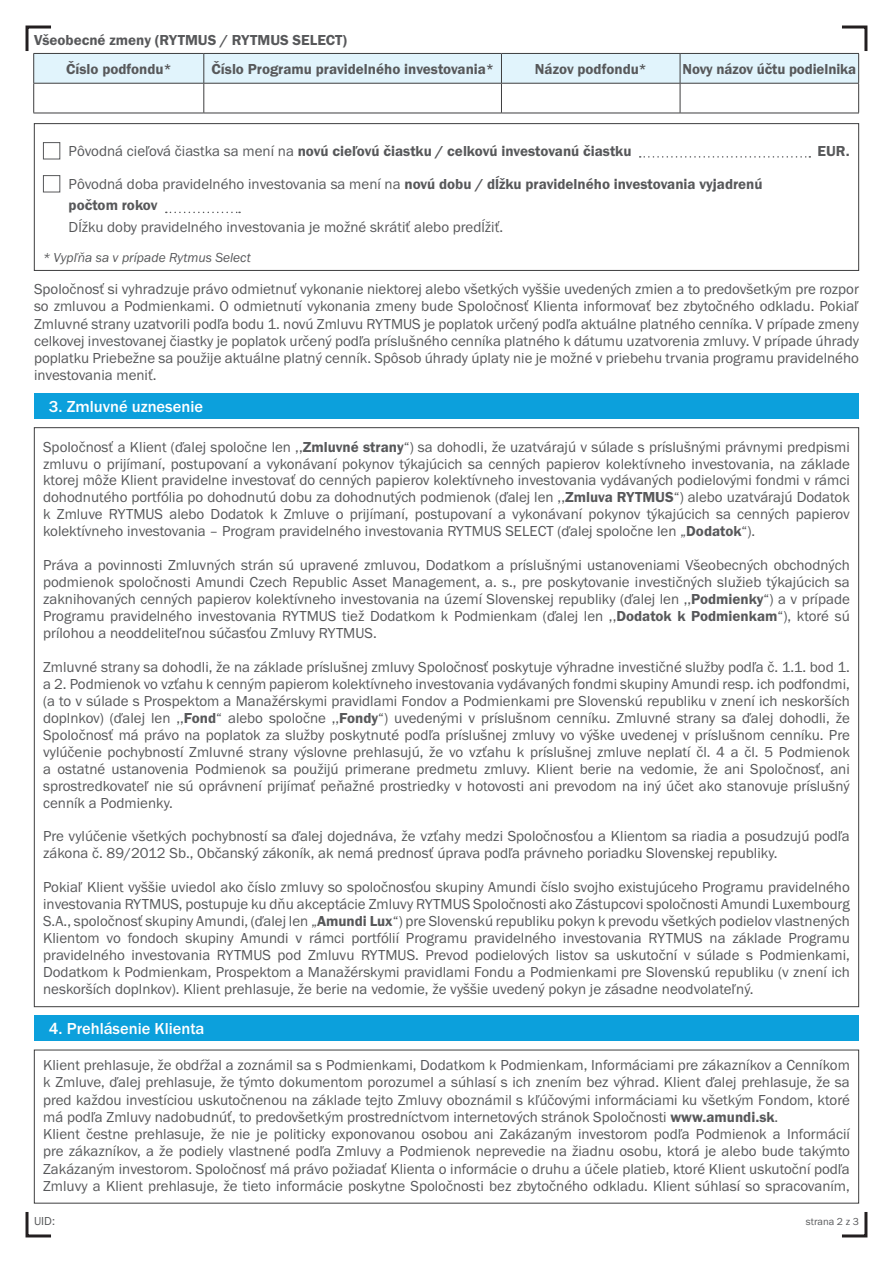
<style>
.page{position:relative;width:893px;height:1263px;background:#fff}
.page>*{position:absolute;margin:0;border:0;box-sizing:border-box;transform-origin:0 0}
.t1{font:500 16.5px "Franklin Gothic Itc TCE";color:#fff}
.t2{font:15px/17px "Franklin Gothic Itc TCE";color:#57585a;text-align:justify}
.t3{font:600 15px/21px "Franklin Gothic Itc TCE";color:#57585a}
.t4{font:italic 13.5px "Franklin Gothic Itc TCE";color:#57585a}
.t5{font:12px "Franklin Gothic Itc TCE";color:#57585a}
.t6{font:10.5px "Franklin Gothic Itc TCE";color:#57585a}
.s1{font-weight:400}
.s2{font-weight:600}
</style>
<div class="page">
<svg style="left:25px;top:1212px;width:26px;height:26px"></svg>
<svg style="left:842px;top:1212px;width:26px;height:26px"></svg>
<svg style="left:25px;top:25px;width:843px;height:88px"></svg>
<hr style="left:33px;top:113px;width:171px;height:1px;background:#3e3e3f">
<hr style="left:204px;top:113px;width:297px;height:1px;background:#3e3e3f">
<hr style="left:501px;top:113px;width:179px;height:1px;background:#3e3e3f">
<hr style="left:680px;top:113px;width:179px;height:1px;background:#3e3e3f">
<div style="left:34px;top:393px;width:825px;height:26px;background:#0ca0dc"></div>
<div style="left:34px;top:1015px;width:825px;height:26px;background:#0ca0dc"></div>
<div style="left:43px;top:142px;width:17px;height:17px;border:1px solid #57585a"></div>
<svg style="left:640px;top:156px;width:170px;height:2px"></svg>
<div style="left:43px;top:175px;width:17px;height:17px;border:1px solid #57585a"></div>
<svg style="left:166px;top:212px;width:74px;height:1px"></svg>
<div style="left:34px;top:123px;width:825px;height:148px;border:1px solid #3e3e3f"></div>
<p class="t3" style="left:34px;top:30px;width:315px">Všeobecné zmeny (RYTMUS / RYTMUS SELECT)</p>
<p class="t3" style="left:66px;top:59px;width:107px">Číslo podfondu*</p>
<p class="t3" style="left:212px;top:59px;width:284px">Číslo Programu pravidelného investovania*</p>
<p class="t3" style="left:535px;top:59px;width:113px">Názov podfondu*</p>
<p class="t3" style="left:682px;top:59px;width:175px">Novy názov účtu podielnika</p>
<p class="t3" style="left:69px;top:141px;width:564px"><span class="s1">Pôvodná cieľová čiastka sa mení na</span> novú cieľovú čiastku / celkovú investovanú čiastku</p>
<p class="t3" style="left:818px;top:141px;width:34px">EUR.</p>
<p class="t3" style="left:69px;top:174px;width:695px"><span class="s1">Pôvodná doba pravidelného investovania sa mení na</span> novú dobu / dĺžku pravidelného investovania vyjadrenú počtom rokov</p>
<p class="t2" style="left:69px;top:219px;width:436px">Dĺžku doby pravidelného investovania je možné skrátiť alebo predĺžiť.</p>
<p class="t4" style="left:43px;top:250px;width:209px">* Vypľňa sa v prípade Rytmus Select</p>
<p class="t2" style="left:34px;top:281px;width:826px">Spoločnosť si vyhradzuje právo odmietnuť vykonanie niektorej alebo všetkých vyššie uvedených zmien a to predovšetkým pre rozpor so zmluvou a Podmienkami. O odmietnutí vykonania zmeny bude Spoločnosť Klienta informovať bez zbytočného odkladu. Pokiaľ Zmluvné strany uzatvorili podľa bodu 1. novú Zmluvu RYTMUS je poplatok určený podľa aktuálne platného cenníka. V prípade zmeny celkovej investovanej čiastky je poplatok určený podľa príslušného cenníka platného k dátumu uzatvorenia zmluvy. V prípade úhrady poplatku Priebežne sa použije aktuálne platný cenník. Spôsob úhrady úplaty nie je možné v priebehu trvania programu pravidelného investovania meniť.</p>
<p class="t1" style="left:49px;top:398px;width:156px">3. Zmluvné uznesenie</p>
<p class="t2" style="left:43px;top:438px;width:808px">Spoločnosť a Klient (ďalej spoločne len ,,<span class="s2">Zmluvné strany</span>“) sa dohodli, že uzatvárajú v súlade s príslušnými právnymi predpismi zmluvu o prijímaní, postupovaní a vykonávaní pokynov týkajúcich sa cenných papierov kolektívneho investovania, na základe ktorej môže Klient pravidelne investovať do cenných papierov kolektívneho investovania vydávaných podielovými fondmi v rámci dohodnutého portfólia po dohodnutú dobu za dohodnutých podmienok (ďalej len ,,<span class="s2">Zmluva RYTMUS</span>“) alebo uzatvárajú Dodatok k Zmluve RYTMUS alebo Dodatok k Zmluve o prijímaní, postupovaní a vykonávaní pokynov týkajúcich sa cenných papierov kolektívneho investovania – Program pravidelného investovania RYTMUS SELECT (ďalej spoločne len „<span class="s2">Dodatok</span>“).</p>
<p class="t2" style="left:43px;top:557px;width:808px">Práva a povinnosti Zmluvných strán sú upravené zmluvou, Dodatkom a príslušnými ustanoveniami Všeobecných obchodných podmienok spoločnosti Amundi Czech Republic Asset Management, a. s., pre poskytovanie investičných služieb týkajúcich sa zaknihovaných cenných papierov kolektívneho investovania na území Slovenskej republiky (ďalej len ,,<span class="s2">Podmienky</span>“) a v prípade Programu pravidelného investovania RYTMUS tiež Dodatkom k Podmienkam (ďalej len ,,<span class="s2">Dodatok k Podmienkam</span>“), ktoré sú prílohou a neoddeliteľnou súčasťou Zmluvy RYTMUS.</p>
<p class="t2" style="left:43px;top:659px;width:808px">Zmluvné strany sa dohodli, že na základe príslušnej zmluvy Spoločnosť poskytuje výhradne investičné služby podľa č. 1.1. bod 1. a 2. Podmienok vo vzťahu k cenným papierom kolektívneho investovania vydávaných fondmi skupiny Amundi resp. ich podfondmi, (a to v súlade s Prospektom a Manažérskymi pravidlami Fondov a Podmienkami pre Slovenskú republiku v znení ich neskorších doplnkov) (ďalej len ,,<span class="s2">Fond</span>“ alebo spoločne ,,<span class="s2">Fondy</span>“) uvedenými v príslušnom cenníku. Zmluvné strany sa ďalej dohodli, že Spoločnosť má právo na poplatok za služby poskytnuté podľa príslušnej zmluvy vo výške uvedenej v príslušnom cenníku. Pre vylúčenie pochybností Zmluvné strany výslovne prehlasujú, že vo vzťahu k príslušnej zmluve neplatí čl. 4 a čl. 5 Podmienok a ostatné ustanovenia Podmienok sa použijú primerane predmetu zmluvy. Klient berie na vedomie, že ani Spoločnosť, ani sprostredkovateľ nie sú oprávnení prijímať peňažné prostriedky v hotovosti ani prevodom na iný účet ako stanovuje príslušný cenník a Podmienky.</p>
<p class="t2" style="left:43px;top:828px;width:808px">Pre vylúčenie všetkých pochybností sa ďalej dojednáva, že vzťahy medzi Spoločnosťou a Klientom sa riadia a posudzujú podľa zákona č. 89/2012 Sb., Občanský zákoník, ak nemá prednosť úprava podľa právneho poriadku Slovenskej republiky.</p>
<p class="t2" style="left:43px;top:879px;width:808px">Pokiaľ Klient vyššie uviedol ako číslo zmluvy so spoločnosťou skupiny Amundi číslo svojho existujúceho Programu pravidelného investovania RYTMUS, postupuje ku dňu akceptácie Zmluvy RYTMUS Spoločnosti ako Zástupcovi spoločnosti Amundi Luxembourg S.A., spoločnosť skupiny Amundi, (ďalej len „<span class="s2">Amundi Lux</span>“) pre Slovenskú republiku pokyn k prevodu všetkých podielov vlastnených Klientom vo fondoch skupiny Amundi v rámci portfólií Programu pravidelného investovania RYTMUS na základe Programu pravidelného investovania RYTMUS pod Zmluvu RYTMUS. Prevod podielových listov sa uskutoční v súlade s Podmienkami, Dodatkom k Podmienkam, Prospektom a Manažérskymi pravidlami Fondu a Podmienkami pre Slovenskú republiku (v znení ich neskorších doplnkov). Klient prehlasuje, že berie na vedomie, že vyššie uvedený pokyn je zásadne neodvolateľný.</p>
<p class="t1" style="left:49px;top:1020px;width:157px">4. Prehlásenie Klienta</p>
<p class="t2" style="left:43px;top:1057px;width:808px;text-align:left">Klient prehlasuje, že obdŕžal a zoznámil sa s Podmienkami, Dodatkom k Podmienkam, Informáciami pre zákazníkov a Cenníkom k Zmluve, ďalej prehlasuje, že týmto dokumentom porozumel a súhlasí s ich znením bez výhrad. Klient ďalej prehlasuje, že sa pred každou investíciou uskutočnenou na základe tejto Zmluvy oboznámil s kľúčovými informáciami ku všetkým Fondom, ktoré má podľa Zmluvy nadobudnúť, to predovšetkým prostredníctvom internetových stránok Spoločnosti <span class="s2">www.amundi.sk</span>.<br>Klient čestne prehlasuje, že nie je politicky exponovanou osobou ani Zakázaným investorom podľa Podmienok a Informácií pre zákazníkov, a že podiely vlastnené podľa Zmluvy a Podmienok neprevedie na žiadnu osobu, ktorá je alebo bude takýmto Zakázaným investorom. Spoločnosť má právo požiadať Klienta o informácie o druhu a účele platieb, ktoré Klient uskutoční podľa Zmluvy a Klient prehlasuje, že tieto informácie poskytne Spoločnosti bez zbytočného odkladu. Klient súhlasí so spracovaním,</p>
<p class="t5" style="left:34px;top:1214px;width:23px">UID:</p>
<p class="t6" style="left:806px;top:1215px;width:55px">strana 2 z 3</p>
</div>
